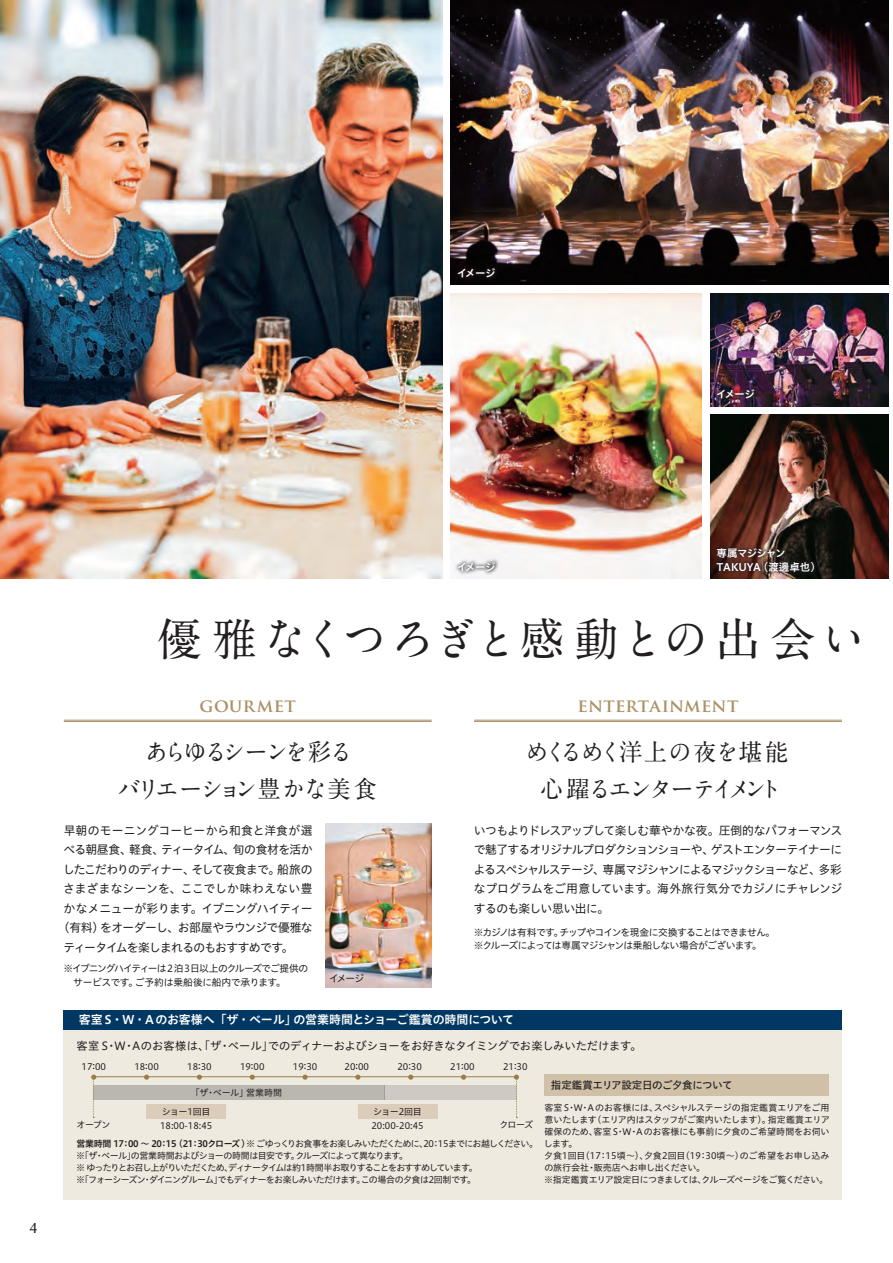
<style>
.page{position:relative;width:893px;height:1263px;background:#fff}
.page>*{position:absolute;margin:0;border:0;box-sizing:border-box;transform-origin:0 0}
.t1{font:700 45px "A1 Mincho Std";letter-spacing:.04em;color:#231f20}
.t2{font:700 24px/37.5px "A1 Mincho Std";letter-spacing:-.105em;color:#231f20;text-align:center}
.t3{font:700 18px "Trajan Pro";letter-spacing:.015em;color:#aa9167}
.t4{font:500 15px "Optima LT Std";color:#231f20}
.t5{font:12px/19.5px "Hiragino UD Sans Std W4";letter-spacing:-.035em;color:#231f20;text-align:justify}
.t6{font:12px "Hiragino UD Sans Std W6";letter-spacing:-.015em;color:#fff}
.t7{font:12px "Hiragino UD Sans Std W4";letter-spacing:-.08em;color:#231f20}
.t8{font:12px "Hiragino UD Sans Std W4";letter-spacing:.01em;color:#231f20}
.t9{font:12px "Hiragino UD Sans Std W4";letter-spacing:.015em;color:#231f20}
.t10{font:12px "Hiragino UD Sans Std W4";letter-spacing:-.055em;color:#231f20}
.t11{font:11.25px "Hiragino UD Sans Std W4";letter-spacing:-.005em;color:#231f20}
.t12{font:10.5px "Hiragino UD Sans Std W5";letter-spacing:-.035em;color:#231f20}
.t13{font:10.5px "Hiragino UD Sans Std W6";letter-spacing:-.045em;color:#fff}
.t14{font:10.5px "Hiragino UD Sans Std W6";color:#fff}
.t15{font:10.5px "Hiragino UD Sans Std W6";letter-spacing:-.07em;color:#fff}
.t16{font:9.75px/13.5px "Hiragino UD Sans Std W4";letter-spacing:-.065em;color:#231f20}
.t17{font:9.75px/13.5px "Hiragino UD Sans Std W4";letter-spacing:-.045em;color:#231f20}
.t18{font:9px/12px "Hiragino UD Sans Std W4";letter-spacing:-.08em;color:#231f20}
.t19{font:9px/12px "Hiragino UD Sans Std W4";letter-spacing:-.015em;color:#231f20}
.t20{font:9px "Hiragino UD Sans Std W4";letter-spacing:-.05em;color:#231f20}
.t21{font:9px/19.2px "Hiragino UD Sans Std W4";letter-spacing:-.005em;color:#231f20}
.s1{font-family:"Hiragino UD Sans Std W6"}
</style>
<div class="page">
<img style="left:0;top:0;width:442px;height:578px">
<img style="left:451px;top:0;width:438px;height:285px">
<img style="left:710px;top:415px;width:179px;height:163px">
<img style="left:710px;top:293px;width:179px;height:113px">
<img style="left:451px;top:293px;width:251px;height:285px">
<div style="left:64px;top:1010px;width:778px;height:189px;background:#efeae0"></div>
<div style="left:93px;top:1085px;width:291px;height:15px;background:#bab7b1"></div>
<div style="left:384px;top:1085px;width:132px;height:15px;background:#cecac3"></div>
<div style="left:358px;top:1104px;width:79px;height:15px;background:#dbcdb9"></div>
<div style="left:147px;top:1104px;width:79px;height:15px;background:#dbcdb9"></div>
<div style="left:64px;top:1010px;width:778px;height:19px;background:#013863"></div>
<div style="left:544px;top:1074px;width:285px;height:22px;background:#cfc0a7"></div>
<svg style="left:91px;top:1074px;width:5px;height:44px"></svg>
<svg style="left:144px;top:1074px;width:5px;height:6px"></svg>
<svg style="left:197px;top:1074px;width:5px;height:6px"></svg>
<svg style="left:250px;top:1074px;width:5px;height:6px"></svg>
<svg style="left:303px;top:1074px;width:5px;height:6px"></svg>
<svg style="left:355px;top:1074px;width:5px;height:6px"></svg>
<svg style="left:408px;top:1074px;width:5px;height:6px"></svg>
<svg style="left:461px;top:1074px;width:5px;height:6px"></svg>
<svg style="left:514px;top:1074px;width:5px;height:44px"></svg>
<hr style="left:93px;top:1076px;width:422px;height:1px;background:#997e4b">
<div style="left:712px;top:544px;width:106px;height:32px;background:#231f20;opacity:.75"></div>
<div style="left:453px;top:557px;width:46px;height:18px;background:#231f20;opacity:.75"></div>
<div style="left:453px;top:264px;width:46px;height:18px;background:#0d0808"></div>
<div style="left:713px;top:385px;width:46px;height:18px;background:#231f20;opacity:.75"></div>
<img style="left:325px;top:824px;width:107px;height:163px">
<hr style="left:474px;top:720px;width:368px;height:1px;background:#aa9167">
<hr style="left:474px;top:721px;width:368px;height:1px;background:#aa9167">
<hr style="left:64px;top:720px;width:368px;height:1px;background:#aa9167">
<hr style="left:64px;top:721px;width:368px;height:1px;background:#aa9167">
<p class="t13" style="left:457px;top:265px;width:40px">イメージ</p>
<p class="t13" style="left:716px;top:386px;width:40px">イメージ</p>
<p class="t4" style="left:30px;top:1219px;width:9px">4</p>
<p class="t15" style="left:716px;top:545px;width:70px">専属マジシャン</p>
<p class="t13" style="left:457px;top:559px;width:40px">イメージ</p>
<p class="t14" style="left:716px;top:559px;width:106px">TAKUYA（渡邊卓也）</p>
<h1 class="t1" style="left:157px;top:602px;width:710px">優雅なくつろぎと感動との出会い</h1>
<h3 class="t3" style="left:200px;top:694px;width:98px">GOURMET</h3>
<h3 class="t3" style="left:578px;top:694px;width:162px">ENTERTAINMENT</h3>
<h2 class="t2" style="left:117px;top:730px;width:262px">あらゆるシーンを彩る<br>バリエーション豊かな美食</h2>
<h2 class="t2" style="left:525px;top:730px;width:265px">めくるめく洋上の夜を堪能心躍るエンターテイメント</h2>
<p class="t8" style="left:64px;top:821px;width:250px">早朝のモーニングコーヒーから和食と洋食が選</p>
<p class="t5" style="left:64px;top:839px;width:251px">べる朝昼食、軽食、ティータイム、旬の食材を活か</p>
<p class="t7" style="left:63px;top:860px;width:251px">したこだわりのディナー、そして夜食まで。船旅の</p>
<p class="t9" style="left:63px;top:879px;width:251px">さまざまなシーンを、ここでしか味わえない豊</p>
<p class="t5" style="left:64px;top:897px;width:250px">かなメニューが彩ります。イブニングハイティー</p>
<p class="t5" style="left:58px;top:917px;width:256px">（有料）をオーダーし、お部屋やラウンジで優雅な</p>
<p class="t10" style="left:63px;top:938px;width:232px">ティータイムを楽しまれるのもおすすめです。</p>
<p class="t17" style="left:63px;top:961px;width:246px">※イブニングハイティーは2 泊 3日以上のクルーズでご提供の　サービスです。ご予約は乗船後に船内で承ります。</p>
<p class="t16" style="left:329px;top:970px;width:37px">イメージ</p>
<p class="t5" style="left:473px;top:819px;width:370px">いつもよりドレスアップして楽しむ華やかな夜。圧倒的なパフォーマンスで魅了するオリジナルプロダクションショーや、ゲストエンターテイナーによるスペシャルステージ、専属マジシャンによるマジックショーなど、多彩なプログラムをご用意しています。海外旅行気分でカジノにチャレンジするのも楽しい思い出に。</p>
<p class="t16" style="left:474px;top:925px;width:303px">※カジノは有料です。チップやコインを現金に交換することはできません。※クルーズによっては専属マジシャンは乗船しない場合がございます。</p>
<p class="t6" style="left:79px;top:1010px;width:437px">客室 S・W・A のお客様へ 「ザ・ベール」の営業時間とショーご鑑賞の時間について</p>
<p class="t11" style="left:77px;top:1037px;width:567px">客室 S・W・Aのお客様は、「ザ・ベール」でのディナーおよびショーをお好きなタイミングでお楽しみいただけます。</p>
<p class="t20" style="left:82px;top:1059px;width:26px">17:00</p>
<p class="t20" style="left:134px;top:1059px;width:26px">18:00</p>
<p class="t20" style="left:187px;top:1059px;width:26px">18:30</p>
<p class="t20" style="left:240px;top:1059px;width:26px">19:00</p>
<p class="t20" style="left:293px;top:1059px;width:26px">19:30</p>
<p class="t20" style="left:345px;top:1059px;width:26px">20:00</p>
<p class="t20" style="left:397px;top:1059px;width:26px">20:30</p>
<p class="t20" style="left:450px;top:1059px;width:26px">21:00</p>
<p class="t20" style="left:503px;top:1059px;width:26px">21:30</p>
<p class="t21" style="left:162px;top:1082px;width:122px;text-indent:29px">「ザ・ベール」営業時間ショー1回目</p>
<p class="t20" style="left:373px;top:1105px;width:50px">ショー2回目</p>
<p class="t20" style="left:76px;top:1118px;width:35px">オープン</p>
<p class="t20" style="left:499px;top:1118px;width:35px">クローズ</p>
<p class="t20" style="left:160px;top:1119px;width:54px">18:00-18:45</p>
<p class="t20" style="left:371px;top:1119px;width:54px">20:00-20:45</p>
<p class="t18" style="left:76px;top:1137px;width:464px"><span class="s1">営業時間 17：00 ～ 20：15 (21：30クローズ)</span>※ ごゆっくりお食事をお楽しみいただくために、20：15までにお越しください。※「ザ・ベール」の営業時間およびショーの時間は目安です。クルーズによって異なります。<br>※ ゆったりとお召し上がりいただくため、ディナータイムは約1時間半お取りすることをおすすめしています。<br>※「フォーシーズン・ダイニングルーム」でもディナーをお楽しみいただけます。この場合の夕食は2回制です。</p>
<p class="t12" style="left:551px;top:1077px;width:183px">指定鑑賞エリア設定日のご夕食について</p>
<p class="t19" style="left:544px;top:1101px;width:287px">客室 S・W・Aのお客様には、スペシャルステージの指定鑑賞エリアをご用意いたします（エリア内はスタッフがご案内いたします）。指定鑑賞エリア確保のため、客室S・W・Aのお客様にも事前に夕食のご希望時間をお伺いします。<br>夕食1回目（17：15頃～）、夕食2回目（19：30頃～）のご希望をお申し込みの旅行会社・販売店へお申し出ください。<br>※指定鑑賞エリア設定日につきましては、クルーズページをご覧ください。</p>
</div>
